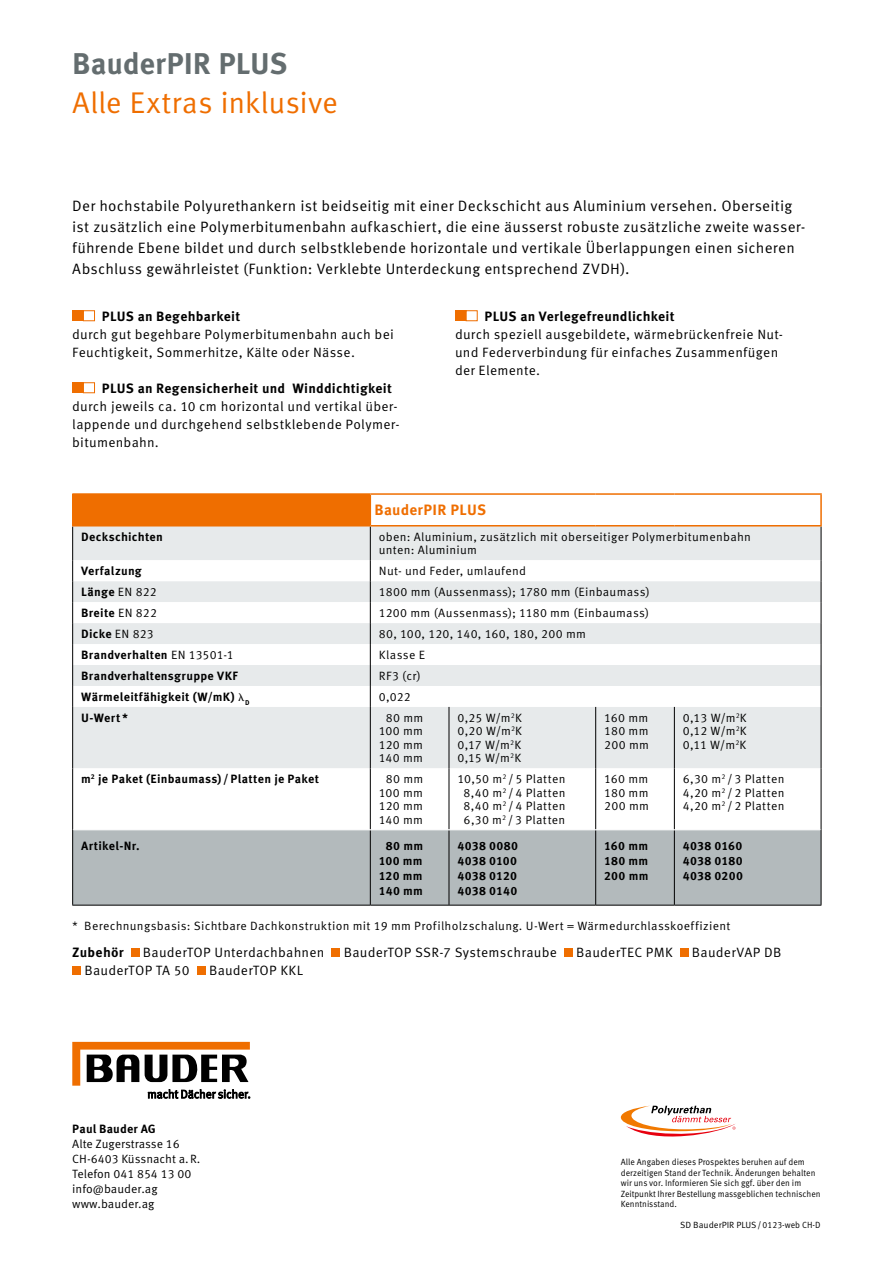
<style>
.page{position:relative;width:893px;height:1263px;background:#fff}
.page>*{position:absolute;margin:0;border:0;box-sizing:border-box;transform-origin:0 0}
.t1{font:30px "Meta Correspondence Pro";color:#ef6e00}
.t2{font:700 30px "Meta Correspondence Pro";letter-spacing:-.01em;color:#646d6f}
.t3{font:15px/21px "Meta Correspondence Pro";letter-spacing:.01em;color:#000}
.t4{font:700 15px "Meta Correspondence Pro";letter-spacing:.015em;color:#ef6e00}
.t5{font:13.5px/18px "Meta Correspondence Pro";letter-spacing:.015em;color:#000}
.t6{font:700 13.5px "Meta Correspondence Pro";letter-spacing:.015em;color:#000}
.t7{font:12px/13.5px "Meta Correspondence Pro";letter-spacing:.02em;color:#000;text-align:justify}
.t8{font:700 12px/15px "Meta Correspondence Pro";letter-spacing:.02em;color:#000;text-align:justify}
.t9{font:12px/15px "Meta Correspondence Pro";color:#000}
.t10{font:9px/10.5px "Meta Correspondence Pro";color:#000;scale:.94 1}
.t11{font:9px "Meta Correspondence Pro";color:#000}
.s1{font-weight:400}
.s2{color:#e6007c}
</style>
<div class="page">
<div style="left:73px;top:494px;width:297px;height:32px;background:#ef6e00"></div>
<div style="left:73px;top:526px;width:748px;height:34px;background:#e7eaeb"></div>
<svg style="left:73px;top:560px;width:748px;height:269px"></svg>
<div style="left:73px;top:830px;width:748px;height:75px;background:#b3babc"></div>
<hr style="left:370px;top:495px;width:1px;height:30px;background:#ef6e00">
<hr style="left:72px;top:526px;width:1px;height:34px;background:#000">
<hr style="left:370px;top:526px;width:1px;height:34px;background:#000">
<hr style="left:821px;top:526px;width:1px;height:34px;background:#000">
<svg style="left:72px;top:560px;width:1px;height:147px"></svg>
<svg style="left:370px;top:560px;width:1px;height:147px"></svg>
<svg style="left:821px;top:560px;width:1px;height:147px"></svg>
<hr style="left:72px;top:707px;width:1px;height:61px;background:#000">
<hr style="left:370px;top:707px;width:1px;height:61px;background:#000">
<hr style="left:449px;top:707px;width:1px;height:61px;background:#000">
<hr style="left:595px;top:707px;width:1px;height:61px;background:#000">
<hr style="left:674px;top:707px;width:1px;height:61px;background:#000">
<hr style="left:821px;top:707px;width:1px;height:61px;background:#000">
<hr style="left:72px;top:768px;width:1px;height:62px;background:#000">
<hr style="left:370px;top:768px;width:1px;height:61px;background:#000">
<hr style="left:449px;top:768px;width:1px;height:61px;background:#000">
<hr style="left:595px;top:768px;width:1px;height:61px;background:#000">
<hr style="left:674px;top:768px;width:1px;height:61px;background:#000">
<hr style="left:821px;top:768px;width:1px;height:62px;background:#000">
<hr style="left:370px;top:830px;width:1px;height:75px;background:#000">
<hr style="left:449px;top:830px;width:1px;height:75px;background:#000">
<hr style="left:595px;top:830px;width:1px;height:75px;background:#000">
<hr style="left:674px;top:830px;width:1px;height:75px;background:#000">
<hr style="left:72px;top:493px;width:298px;height:2px;background:#ef6e00">
<hr style="left:370px;top:493px;width:79px;height:2px;background:#ef6e00">
<hr style="left:449px;top:493px;width:147px;height:2px;background:#ef6e00">
<hr style="left:596px;top:493px;width:78px;height:2px;background:#ef6e00">
<hr style="left:674px;top:493px;width:148px;height:2px;background:#ef6e00">
<hr style="left:820px;top:495px;width:2px;height:30px;background:#ef6e00">
<hr style="left:72px;top:525px;width:298px;height:1px;background:#ef6e00">
<hr style="left:370px;top:525px;width:79px;height:1px;background:#ef6e00">
<hr style="left:449px;top:525px;width:147px;height:1px;background:#ef6e00">
<hr style="left:596px;top:525px;width:78px;height:1px;background:#ef6e00">
<hr style="left:674px;top:525px;width:148px;height:1px;background:#ef6e00">
<hr style="left:72px;top:495px;width:1px;height:30px;background:#ef6e00">
<hr style="left:72px;top:830px;width:1px;height:75px;background:#000">
<hr style="left:821px;top:830px;width:1px;height:75px;background:#000">
<hr style="left:72px;top:905px;width:298px;height:1px;background:#000">
<hr style="left:370px;top:905px;width:79px;height:1px;background:#000">
<hr style="left:449px;top:905px;width:147px;height:1px;background:#000">
<hr style="left:596px;top:905px;width:78px;height:1px;background:#000">
<hr style="left:674px;top:905px;width:147px;height:1px;background:#000">
<div style="left:131px;top:948px;width:8px;height:8px;background:#ef6e00"></div>
<div style="left:332px;top:948px;width:8px;height:8px;background:#ef6e00"></div>
<div style="left:564px;top:948px;width:9px;height:8px;background:#ef6e00"></div>
<div style="left:680px;top:948px;width:8px;height:8px;background:#ef6e00"></div>
<div style="left:72px;top:966px;width:9px;height:8px;background:#ef6e00"></div>
<div style="left:197px;top:966px;width:8px;height:8px;background:#ef6e00"></div>
<div style="left:72px;top:310px;width:11px;height:11px;background:#ef6e00"></div>
<svg style="left:83px;top:310px;width:12px;height:11px"></svg>
<div style="left:72px;top:382px;width:11px;height:11px;background:#ef6e00"></div>
<svg style="left:83px;top:382px;width:12px;height:11px"></svg>
<div style="left:455px;top:310px;width:11px;height:11px;background:#ef6e00"></div>
<svg style="left:466px;top:310px;width:12px;height:11px"></svg>
<svg style="left:621px;top:1106px;width:115px;height:30px"></svg>
<svg style="left:72px;top:1042px;width:178px;height:57px"></svg>
<h1 class="t2" style="left:72px;top:40px;width:217px">BauderPIR PLUS</h1>
<h1 class="t1" style="left:72px;top:80px;width:267px">Alle Extras inklusive</h1>
<p class="t3" style="left:72px;top:194px;width:735px">Der hochstabile Polyurethankern ist beidseitig mit einer Deckschicht aus Aluminium versehen. Oberseitig ist zusätzlich eine Polymerbitumenbahn aufkaschiert, die eine äusserst robuste zusätzliche zweite wasser&shy;führende Ebene bildet und durch selbstklebende horizontale und vertikale Überlappungen einen sicheren Abschluss gewährleistet (Funktion: Verklebte Unterdeckung entsprechend ZVDH).</p>
<p class="t6" style="left:102px;top:306px;width:140px">PLUS an Begehbarkeit</p>
<p class="t5" style="left:72px;top:324px;width:323px">durch gut begehbare Polymerbitumenbahn auch bei<br>Feuchtigkeit, Sommerhitze, Kälte oder Nässe.</p>
<p class="t6" style="left:102px;top:378px;width:292px">PLUS an Regensicherheit und Winddichtigkeit</p>
<p class="t5" style="left:72px;top:396px;width:327px">durch jeweils ca. 10 cm horizontal und vertikal über&shy;lappende und durchgehend selbstklebende Polymer&shy;bitumenbahn.</p>
<p class="t6" style="left:485px;top:306px;width:192px">PLUS an Verlegefreundlichkeit</p>
<p class="t5" style="left:455px;top:324px;width:330px">durch speziell ausgebildete, wärmebrückenfreie Nut&shy;und Federverbindung für einfaches Zusammenfügen der Elemente.</p>
<p class="t4" style="left:375px;top:498px;width:113px">BauderPIR PLUS</p>
<p class="t8" style="left:81px;top:528px;width:83px">Deckschichten</p>
<p class="t7" style="left:379px;top:529px;width:374px">oben: Aluminium, zusätzlich mit oberseitiger Polymerbitumenbahn unten: Aluminium</p>
<p class="t8" style="left:81px;top:563px;width:62px">Verfalzung</p>
<p class="t7" style="left:379px;top:563px;width:149px">Nut- und Feder, umlaufend</p>
<p class="t8" style="left:81px;top:584px;width:77px">Länge <span class="s1">EN 822</span></p>
<p class="t7" style="left:379px;top:584px;width:272px">1800 mm (Aussenmass); 1780 mm (Einbaumass)</p>
<p class="t8" style="left:81px;top:605px;width:77px">Breite <span class="s1">EN 822</span></p>
<p class="t7" style="left:379px;top:605px;width:272px">1200 mm (Aussenmass); 1180 mm (Einbaumass)</p>
<p class="t8" style="left:81px;top:626px;width:74px">Dicke <span class="s1">EN 823</span></p>
<p class="t7" style="left:379px;top:626px;width:209px">80, 100, 120, 140, 160, 180, 200 mm</p>
<p class="t8" style="left:81px;top:647px;width:154px">Brandverhalten <span class="s1">EN 13501-1</span></p>
<p class="t7" style="left:379px;top:647px;width:48px">Klasse E</p>
<p class="t8" style="left:81px;top:667px;width:158px">Brandverhaltensgruppe VKF</p>
<p class="t7" style="left:379px;top:668px;width:43px">RF3 (cr)</p>
<p class="t8" style="left:81px;top:688px;width:170px">Wärmeleitfähigkeit (W/mK) ●<sub>D</sub></p>
<p class="t7" style="left:379px;top:689px;width:33px">0,022</p>
<p class="t8" style="left:81px;top:709px;width:48px">U-Wert*</p>
<p class="t7" style="left:379px;top:710px;width:46px;text-align:center">80 mm<br>100 mm<br>120 mm<br>140 mm</p>
<p class="t7" style="left:457px;top:710px;width:66px">0,25 W/m<sup>2</sup>K 0,20 W/m<sup>2</sup>K 0,17 W/m<sup>2</sup>K 0,15 W/m<sup>2</sup>K</p>
<p class="t7" style="left:604px;top:710px;width:46px">160 mm 180 mm 200 mm</p>
<p class="t7" style="left:683px;top:710px;width:65px">0,13 W/m<sup>2</sup>K 0,12 W/m<sup>2</sup>K 0,11 W/m<sup>2</sup>K</p>
<p class="t8" style="left:81px;top:771px;width:239px">m<sup>2</sup> je Paket (Einbaumass) /Platten je Paket</p>
<p class="t7" style="left:379px;top:772px;width:46px;text-align:center">80 mm<br>100 mm<br>120 mm<br>140 mm</p>
<p class="t7" style="left:457px;top:772px;width:110px;text-align:center">10,50 m<sup>2</sup> / 5 Platten<br>8,40 m<sup>2</sup> / 4 Platten<br>8,40 m<sup>2</sup> / 4 Platten<br>6,30 m<sup>2</sup> / 3 Platten</p>
<p class="t7" style="left:604px;top:772px;width:46px">160 mm 180 mm 200 mm</p>
<p class="t7" style="left:683px;top:772px;width:103px">6,30 m<sup>2</sup> / 3 Platten 4,20 m<sup>2</sup> / 2 Platten 4,20 m<sup>2</sup> / 2 Platten</p>
<p class="t8" style="left:81px;top:837px;width:60px">Artikel-Nr.</p>
<p class="t8" style="left:379px;top:837px;width:46px;text-align:center">80 mm<br>100 mm<br>120 mm<br>140 mm</p>
<p class="t8" style="left:457px;top:837px;width:62px">4038 0080<br>4038 0100<br>4038 0120<br>4038 0140</p>
<p class="t8" style="left:604px;top:837px;width:46px">160 mm 180 mm 200 mm</p>
<p class="t8" style="left:683px;top:837px;width:62px">4038 0160<br>4038 0180<br>4038 0200</p>
<p class="t7" style="left:72px;top:918px;width:660px">* Berechnungsbasis: Sichtbare Dachkonstruktion mit 19 mm Profilholzschalung. U-Wert = Wärmedurchlasskoeffizient</p>
<p class="t6" style="left:72px;top:941px;width:53px">Zubehör</p>
<p class="t5" style="left:143px;top:942px;width:183px">BauderTOP Unterdachbahnen</p>
<p class="t5" style="left:344px;top:942px;width:215px">BauderTOP SSR-7 Systemschraube</p>
<p class="t5" style="left:576px;top:942px;width:98px">BauderTEC PMK</p>
<p class="t5" style="left:692px;top:942px;width:91px">BauderVAP DB</p>
<p class="t5" style="left:84px;top:960px;width:107px">BauderTOP TA 50</p>
<p class="t5" style="left:209px;top:960px;width:96px">BauderTOP KKL</p>
<p class="t8" style="left:72px;top:1120px;width:85px">Paul Bauder AG</p>
<p class="t9" style="left:72px;top:1135px;width:130px">Alte Zugerstrasse 16<br>CH-6403 Küssnacht a.R.<br>Telefon 041 854 13 00 info@bauder.ag www.bauder.ag</p>
<p class="t10" style="left:621px;top:1156px;width:214px">Alle Angaben dieses Prospektes beruhen auf dem derzeitigen Stand der Technik. Änderungen behalten wir uns vor. Informieren Sie sich ggf. über den im Zeitpunkt Ihrer Bestellung massgeblichen technischen Kenntnisstand.</p>
<p class="t11" style="left:680px;top:1218px;width:142px">SD BauderPIR PLUS/0123-web CH-D</p>
<p class="t10" style="left:685px;top:1219px;width:124px">SD BauderPIR AZS/<span class="s2">11 4-1000</span></p>
</div>
